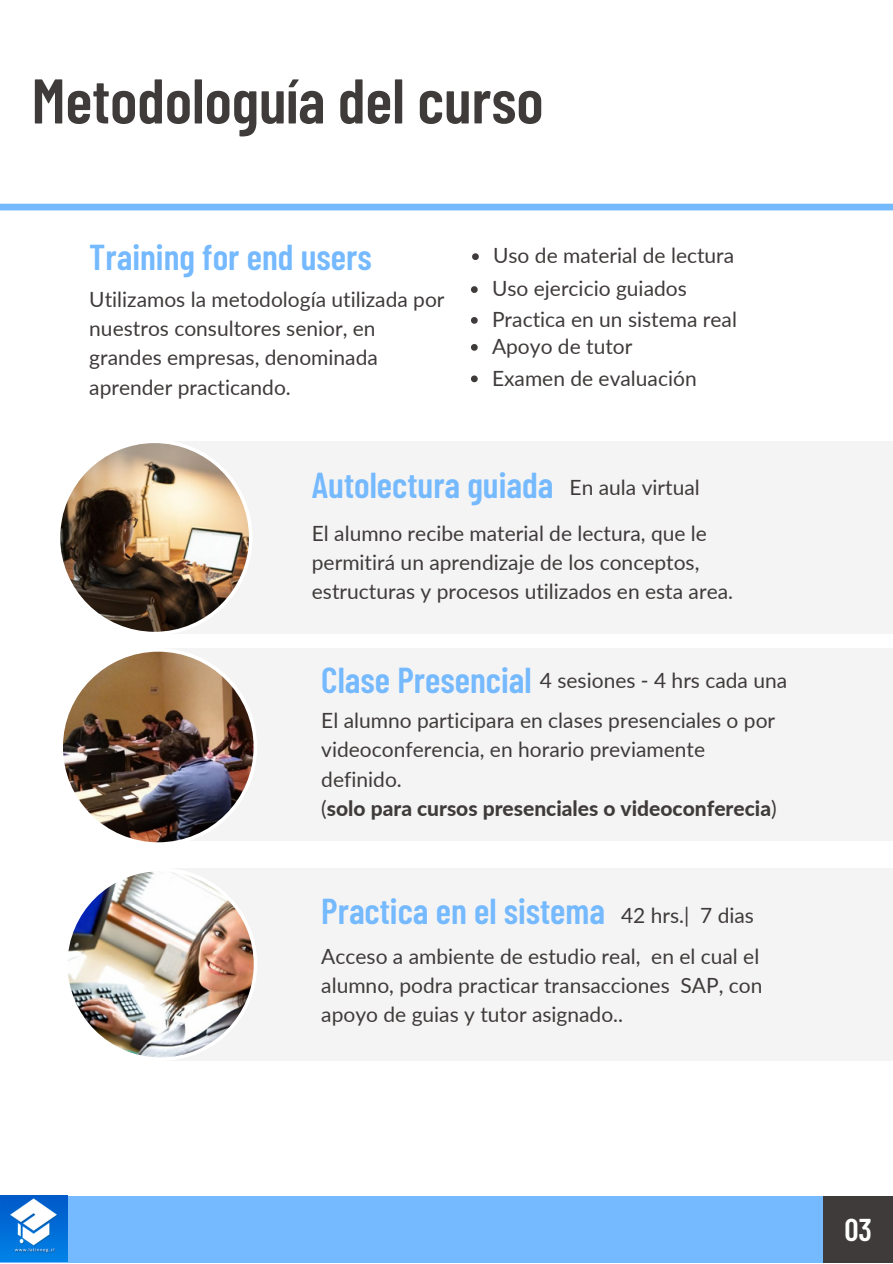
<style>
.page{position:relative;width:893px;height:1264px;background:#fff}
.page>*{position:absolute;margin:0;border:0;box-sizing:border-box;transform-origin:0 0}
.t1{font:600 63px "Barlow Condensed";color:#403b3b}
.t2{font:600 36px "Barlow Condensed";color:#75b9ff}
.t3{font:600 31.5px "Barlow Condensed";color:#fff}
.t4{font:21px/29.2px "Lato";color:#403b3b}
.s1{font-weight:800}
</style>
<div class="page">
<div style="left:156px;top:648px;width:736px;height:192px;background:#f4f4f4"></div>
<div style="left:0;top:1195px;width:828px;height:67px;background:#75b9ff"></div>
<div style="left:823px;top:1195px;width:69px;height:67px;background:#403b3b"></div>
<img style="left:63px;top:649px;width:194px;height:194px">
<div style="left:161px;top:868px;width:731px;height:192px;background:#f4f4f4"></div>
<img style="left:68px;top:868px;width:189px;height:192px">
<svg style="left:472px;top:253px;width:7px;height:7px"></svg>
<svg style="left:471px;top:286px;width:6px;height:7px"></svg>
<div style="left:0;top:204px;width:892px;height:6px;background:#75b9ff"></div>
<div style="left:156px;top:441px;width:736px;height:192px;background:#f4f4f4"></div>
<img style="left:60px;top:441px;width:192px;height:193px">
<svg style="left:471px;top:317px;width:6px;height:7px"></svg>
<svg style="left:471px;top:375px;width:6px;height:7px"></svg>
<svg style="left:471px;top:344px;width:6px;height:7px"></svg>
<img style="left:0;top:1195px;width:67px;height:66px">
<h1 class="t1" style="left:32px;top:60px;width:513px">Metodologuía del curso</h1>
<h2 class="t2" style="left:89px;top:234px;width:284px">Training for end users</h2>
<p class="t4" style="left:89px;top:284px;width:357px">Utilizamos la metodología utilizada por nuestros consultores senior, en grandes empresas, denominada aprender practicando.</p>
<p class="t4" style="left:492px;top:239px;width:244px;line-height:32.8px">Uso de material de lectura<br>Uso ejercicio guiados</p>
<p class="t4" style="left:492px;top:304px;width:246px">Practica en un sistema real</p>
<p class="t4" style="left:492px;top:331px;width:142px">Apoyo de tutor</p>
<p class="t4" style="left:492px;top:363px;width:206px">Examen de evaluación</p>
<h2 class="t2" style="left:312px;top:462px;width:243px">Autolectura guiada</h2>
<p class="t4" style="left:312px;top:518px;width:422px">El alumno recibe material de lectura, que le permitirá un aprendizaje de los conceptos, estructuras y procesos utilizados en esta area.</p>
<p class="t4" style="left:569px;top:472px;width:132px">En aula virtual</p>
<h2 class="t2" style="left:321px;top:656px;width:212px">Clase Presencial</h2>
<p class="t4" style="left:540px;top:665px;width:249px">4 sesiones - 4 hrs cada una</p>
<p class="t4" style="left:321px;top:705px;width:457px">El alumno participara en clases presenciales o por videoconferencia, en horario previamente definido.<br>(<span class="s1">solo para cursos presenciales o videoconferecia</span>)</p>
<h2 class="t2" style="left:321px;top:888px;width:285px">Practica en el sistema</h2>
<p class="t4" style="left:621px;top:900px;width:134px">42 hrs.| 7 dias</p>
<p class="t4" style="left:321px;top:940px;width:442px">Acceso a ambiente de estudio real, en el cual el alumno, podra practicar transacciones SAP, con apoyo de guias y tutor asignado..</p>
<h3 class="t3" style="left:844px;top:1209px;width:29px">03</h3>
</div>
